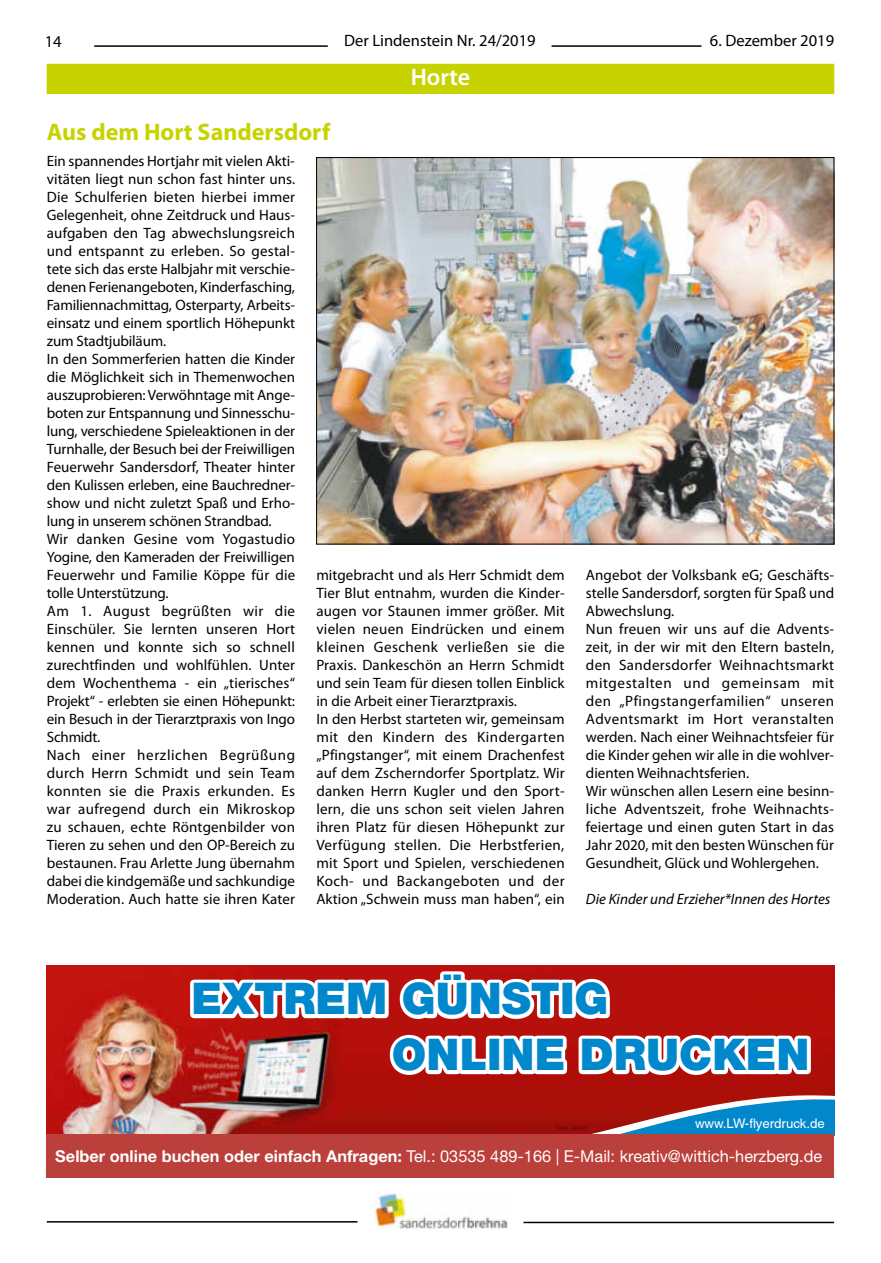
<style>
.page{position:relative;width:881px;height:1263px;background:#fff}
.page>*{position:absolute;margin:0;border:0;box-sizing:border-box;transform-origin:0 0}
.t1{font:900 43.5px/55.9px "Helvetica Neue LT Com";color:#0087cc}
.t2{font:700 24px "Myriad Pro";color:#c7d300}
.t3{font:600 24px "Myriad Pro";color:#fff}
.t4{font:16.5px "Myriad Pro";color:#000}
.t5{font:16.35px "Helvetica Neue LT";color:#fff}
.t6{font:15px/18px "Myriad Pro";letter-spacing:.005em;color:#000}
.t7{font:italic 15px "Myriad Pro";color:#000}
.t8{font:13.2px "Helvetica";color:#fff}
.t9{font:500 condensed 6px "Helvetica Neue LT Com";color:#670b07;scale:.8 1}
.s1{font-weight:700}
</style>
<div class="page">
<hr style="left:94px;top:45px;width:234px;height:2px;background:#000">
<hr style="left:551px;top:45px;width:282px;height:2px;background:#000">
<div style="left:701px;top:33px;width:137px;height:15px;background:#fff"></div>
<hr style="left:47px;top:1221px;width:310px;height:1px;background:#000">
<hr style="left:523px;top:1222px;width:310px;height:1px;background:#000">
<img style="left:375px;top:1194px;width:132px;height:34px">
<div style="left:47px;top:64px;width:786px;height:30px;background:#c7d300"></div>
<img style="left:318px;top:159px;width:513px;height:383px">
<img style="left:47px;top:965px;width:300px;height:169px">
<img style="left:347px;top:965px;width:486px;height:169px">
<svg style="left:411px;top:1095px;width:422px;height:39px;background:#7c4555"></svg>
<svg style="left:186px;top:967px;width:628px;height:114px"></svg>
<div style="left:47px;top:1134px;width:786px;height:44px;background:#bb3f3a"></div>
<p class="t4" style="left:45px;top:32px;width:18px">14</p>
<p class="t4" style="left:344px;top:31px;width:193px">Der Lindenstein Nr. 24/2019</p>
<p class="t4" style="left:709px;top:30px;width:126px">6. Dezember 2019</p>
<h2 class="t3" style="left:410px;top:62px;width:61px">Horte</h2>
<h2 class="t2" style="left:47px;top:116px;width:285px">Aus dem Hort Sandersdorf</h2>
<p class="t6" style="left:47px;top:152px;width:250px">Ein spannendes Hortjahr mit vielen Akti&shy;vitäten liegt nun schon fast hinter uns.<br>Die Schulferien bieten hierbei immer Gelegenheit, ohne Zeitdruck und Haus&shy;aufgaben den Tag abwechslungsreich und entspannt zu erleben. So gestal&shy;tete sich das erste Halbjahr mit verschie&shy;denen Ferienangeboten, Kinderfasching, Familiennachmittag, Osterparty, Arbeits&shy;einsatz und einem sportlich Höhepunkt zum Stadtjubiläum.<br>In den Sommerferien hatten die Kinder die Möglichkeit sich in Themenwochen auszuprobieren: Verwöhntage mit Ange&shy;boten zur Entspannung und Sinnesschu&shy;lung, verschiedene Spieleaktionen in der Turnhalle, der Besuch bei der Freiwilligen Feuerwehr Sandersdorf, Theater hinter den Kulissen erleben, eine Bauchredner&shy;show und nicht zuletzt Spaß und Erho&shy;lung in unserem schönen Strandbad.<br>Wir danken Gesine vom Yogastudio Yogine, den Kameraden der Freiwilligen Feuerwehr und Familie Köppe für die tolle Unterstützung.<br>Am 1. August begrüßten wir die Einschüler. Sie lernten unseren Hort kennen und konnte sich so schnell zurechtfinden und wohlfühlen. Unter dem Wochenthema - ein „tierisches“ Projekt“ - erlebten sie einen Höhepunkt: ein Besuch in der Tierarztpraxis von Ingo Schmidt.<br>Nach einer herzlichen Begrüßung durch Herrn Schmidt und sein Team konnten sie die Praxis erkunden. Es war aufregend durch ein Mikroskop zu schauen, echte Röntgenbilder von Tieren zu sehen und den OP-Bereich zu bestaunen. Frau Arlette Jung übernahm dabei die kindgemäße und sachkundige Moderation. Auch hatte sie ihren Kater</p>
<p class="t6" style="left:316px;top:566px;width:250px">mitgebracht und als Herr Schmidt dem Tier Blut entnahm, wurden die Kinder&shy;augen vor Staunen immer größer. Mit vielen neuen Eindrücken und einem kleinen Geschenk verließen sie die Praxis. Dankeschön an Herrn Schmidt und sein Team für diesen tollen Einblick in die Arbeit einer Tierarztpraxis.<br>In den Herbst starteten wir, gemeinsam mit den Kindern des Kindergarten „Pfingstanger“, mit einem Drachenfest auf dem Zscherndorfer Sportplatz. Wir danken Herrn Kugler und den Sport&shy;lern, die uns schon seit vielen Jahren ihren Platz für diesen Höhepunkt zur Verfügung stellen. Die Herbstferien, mit Sport und Spielen, verschiedenen Koch- und Backangeboten und der Aktion „Schwein muss man haben“, ein</p>
<p class="t6" style="left:585px;top:566px;width:250px">Angebot der Volksbank eG; Geschäfts&shy;stelle Sandersdorf, sorgten für Spaß und Abwechslung.<br>Nun freuen wir uns auf die Advents&shy;zeit, in der wir mit den Eltern basteln, den Sandersdorfer Weihnachtsmarkt mitgestalten und gemeinsam mit den „Pfingstangerfamilien“ unseren Adventsmarkt im Hort veranstalten werden. Nach einer Weihnachtsfeier für die Kinder gehen wir alle in die wohlver&shy;dienten Weihnachtsferien.<br>Wir wünschen allen Lesern eine besinn&shy;liche Adventszeit, frohe Weihnachts&shy;feiertage und einen guten Start in das Jahr 2020, mit den besten Wünschen für Gesundheit, Glück und Wohlergehen.</p>
<p class="t7" style="left:585px;top:890px;width:246px">Die Kinder und Erzieher*Innen des Hortes</p>
<h1 class="t1" style="left:392px;top:971px;width:419px;text-indent:-200px">EXTREM GÜNSTIG<br>ONLINE DRUCKEN</h1>
<p class="t8" style="left:694px;top:1116px;width:131px">www.LW-flyerdruck.de</p>
<p class="t9" style="left:555px;top:1124px;width:43px">Fotolia_48409297</p>
<p class="t5" style="left:55px;top:1147px;width:768px"><span class="s1">Selber online buchen oder einfach Anfragen:</span> Tel.: 03535 489-166 | E-Mail: kreativ@wittich-herzberg.de</p>
</div>
